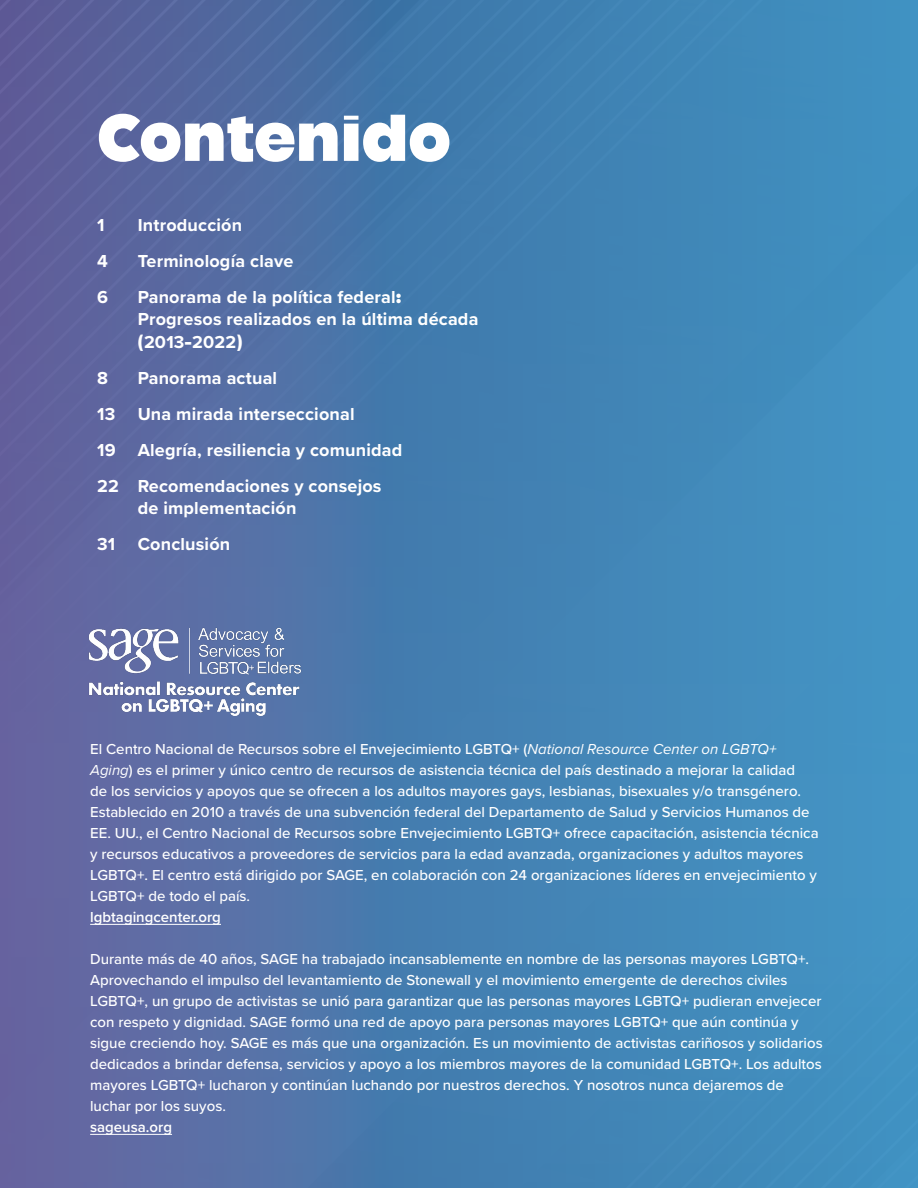
<style>
.page{position:relative;width:918px;height:1188px;background:#fff}
.page>*{position:absolute;margin:0;border:0;box-sizing:border-box;transform-origin:0 0}
.TOC_Page_Title{font:66px "Alfarn 2";color:#fff}
.t1{font:700 18px/22.5px "Proxima Nova";letter-spacing:.01em;color:#fff}
.Inside_Cover_Text{font:500 15px/21px "Proxima Nova";color:#fff}
.s1{font-family:"Akagi Pro";font-weight:900}
.s2{font-weight:400;font-style:italic}
.s3{font-weight:600}
</style>
<div class="page">
<img style="left:0;top:0;width:918px;height:1188px">
<img style="left:78px;top:617px;width:233px;height:101px">
<hr style="left:90px;top:924px;width:131px;height:1px;background:#fff">
<hr style="left:90px;top:1134px;width:82px;height:1px;background:#fff">
<p class="TOC_Page_Title" style="left:97px;top:97px;width:355px">Contenido</p>
<p class="t1" style="left:97px;top:213px;width:9px">1</p>
<p class="t1" style="left:138px;top:213px;width:106px">Introducción</p>
<p class="t1" style="left:97px;top:249px;width:12px">4</p>
<p class="t1" style="left:138px;top:249px;width:157px">Terminología clave</p>
<p class="t1" style="left:97px;top:285px;width:12px">6</p>
<p class="t1" style="left:138px;top:285px;width:342px">Panorama de la política federal<span class="s1">:<br></span>Progresos realizados en la última década <span class="s1">(</span>2013<span class="s1">-</span>2022<span class="s1">)</span></p>
<p class="t1" style="left:97px;top:366px;width:12px">8</p>
<p class="t1" style="left:138px;top:366px;width:141px">Panorama actual</p>
<p class="t1" style="left:97px;top:402px;width:259px">13 Una mirada interseccional</p>
<p class="t1" style="left:97px;top:438px;width:307px">19 Alegría, resiliencia y comunidad</p>
<p class="t1" style="left:138px;top:474px;width:245px;text-indent:-40px">22 Recomendaciones y consejos de implementación</p>
<p class="t1" style="left:97px;top:532px;width:135px">31 Conclusión</p>
<p class="Inside_Cover_Text" style="left:90px;top:738px;width:730px">El Centro Nacional de Recursos sobre el Envejecimiento LGBTQ+ (<span class="s2">National Resource Center on LGBTQ+ Aging</span>) es el primer y único centro de recursos de asistencia técnica del país destinado a mejorar la calidad<br>de los servicios y apoyos que se ofrecen a los adultos mayores gays, lesbianas, bisexuales y/o transgénero.<br>Establecido en 2010 a través de una subvención federal del Departamento de Salud y Servicios Humanos de EE. UU., el Centro Nacional de Recursos sobre Envejecimiento LGBTQ+ ofrece capacitación, asistencia técnica y recursos educativos a proveedores de servicios para la edad avanzada, organizaciones y adultos mayores LGBTQ+. El centro está dirigido por SAGE, en colaboración con 24 organizaciones líderes en envejecimiento y LGBTQ+ de todo el país.<br><span class="s3">lgbtagingcenter.org</span></p>
<p class="Inside_Cover_Text" style="left:90px;top:948px;width:734px">Durante más de 40 años, SAGE ha trabajado incansablemente en nombre de las personas mayores LGBTQ+.<br>Aprovechando el impulso del levantamiento de Stonewall y el movimiento emergente de derechos civiles LGBTQ+, un grupo de activistas se unió para garantizar que las personas mayores LGBTQ+ pudieran envejecer con respeto y dignidad. SAGE formó una red de apoyo para personas mayores LGBTQ+ que aún continúa y sigue creciendo hoy. SAGE es más que una organización. Es un movimiento de activistas cariñosos y solidarios dedicados a brindar defensa, servicios y apoyo a los miembros mayores de la comunidad LGBTQ+. Los adultos mayores LGBTQ+ lucharon y continúan luchando por nuestros derechos. Y nosotros nunca dejaremos de luchar por los suyos.<br><span class="s3">sageusa.org</span></p>
</div>
